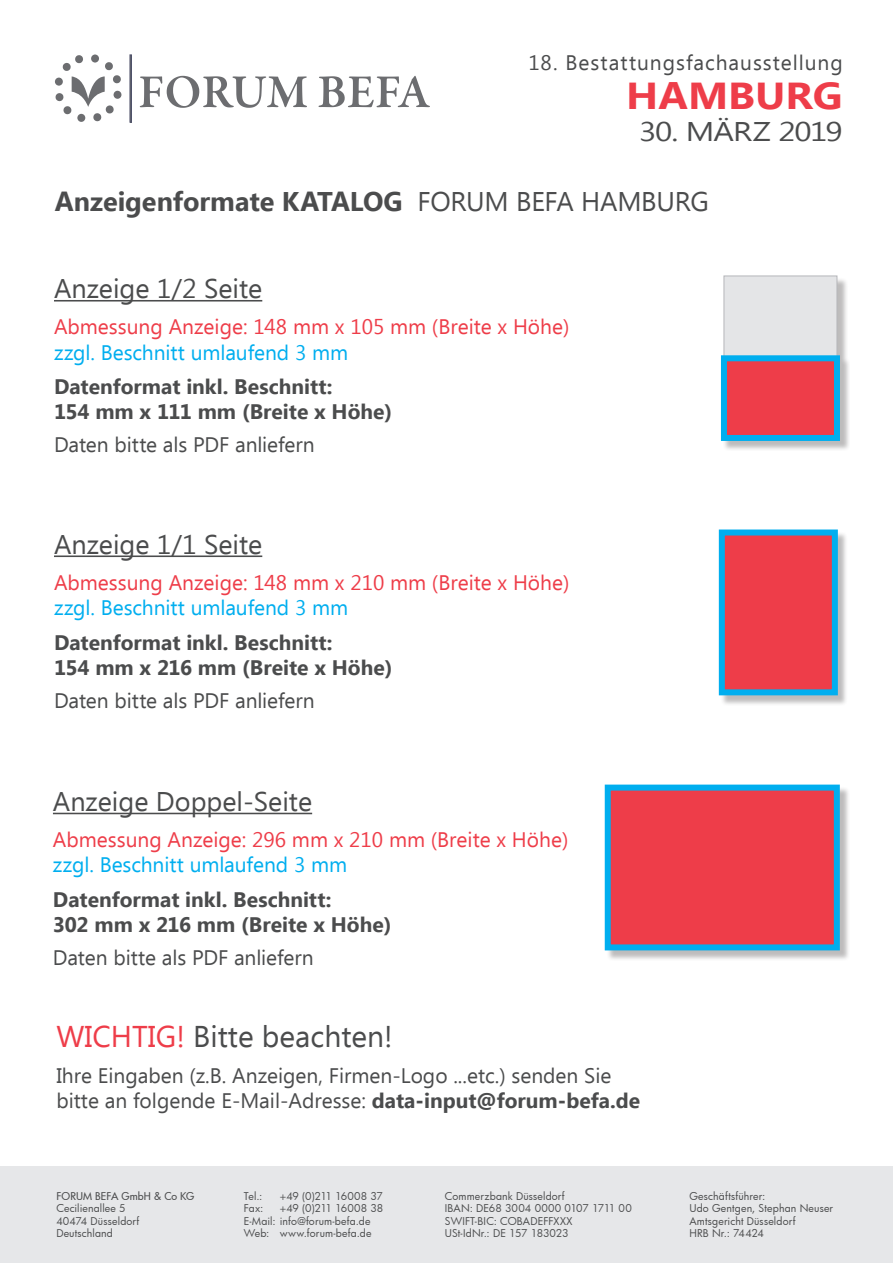
<style>
.page{position:relative;width:893px;height:1263px;background:#fff}
.page>*{position:absolute;margin:0;border:0;box-sizing:border-box;transform-origin:0 0}
.t1{font:700 37.5px "Ebrima";color:#ee3d49;scale:1.12 1}
.t2{font:30px "Ebrima";color:#4b4c4d}
.t3{font:27px "Ebrima";color:#4b4c4d}
.t4{font:700 27px "Ebrima";color:#4b4c4d}
.t5{font:27px "Ebrima";letter-spacing:-.03em;color:#4b4c4d;scale:1.18 1}
.t6{font:21px/25.2px "Ebrima";color:#4b4c4d}
.t7{font:700 21px/25.2px "Ebrima";color:#4b4c4d}
.t8{font:21px "Ebrima";color:#ee3d49}
.t9{font:21px "Ebrima";letter-spacing:-.005em;color:#00aeef}
.t10{font:21px "Ebrima";letter-spacing:.045em;color:#4b4c4d}
.t11{font:10.5px "Futura";letter-spacing:.015em;color:#4b4c4d}
.t12{font:500 10.5px "Futura";letter-spacing:.01em;color:#4b4c4d}
.t13{font:10.5px "Futura";letter-spacing:-.03em;color:#4b4c4d}
.t14{font:10.5px "Futura";letter-spacing:-.015em;color:#4b4c4d}
.s1{font-weight:400}
.s2{color:#ee3d49}
.s3{font-weight:700}
</style>
<div class="page">
<div style="left:720px;top:531px;width:128px;height:175px;background:#231f20;opacity:.3"></div>
<div style="left:719px;top:529px;width:119px;height:166px;background:#ee3d49;border:6px solid #00aeef"></div>
<div style="left:606px;top:786px;width:244px;height:175px;background:#231f20;opacity:.3"></div>
<div style="left:605px;top:784px;width:235px;height:166px;background:#ee3d49;border:6px solid #00aeef"></div>
<div style="left:722px;top:277px;width:128px;height:174px;background:#231f20;opacity:.3"></div>
<div style="left:723px;top:275px;width:114px;height:161px;background:#e4e5e7;border:1px solid #b6b7bb"></div>
<div style="left:721px;top:355px;width:119px;height:86px;background:#ee3d49;border:6px solid #00aeef"></div>
<hr style="left:54px;top:300px;width:208px;height:1px;background:#4b4c4d">
<hr style="left:54px;top:555px;width:208px;height:2px;background:#4b4c4d">
<hr style="left:53px;top:813px;width:259px;height:1px;background:#4b4c4d">
<svg style="left:55px;top:54px;width:67px;height:68px"></svg>
<div style="left:130px;top:55px;width:2px;height:68px;border:1px solid #4f526a"></div>
<svg style="left:140px;top:76px;width:167px;height:32px"></svg>
<svg style="left:318px;top:76px;width:112px;height:31px"></svg>
<div style="left:0;top:1167px;width:893px;height:96px;background:#e6e7e9"></div>
<h3 class="t10" style="left:528px;top:48px;width:316px">18. Bestattungsfachausstellung</h3>
<h1 class="t1" style="left:626px;top:68px;width:195px">HAMBURG</h1>
<h3 class="t5" style="left:639px;top:112px;width:174px">30. MÄRZ 2019</h3>
<h3 class="t4" style="left:55px;top:182px;width:655px">Anzeigenformate KATALOG <span class="s1">FORUM BEFA HAMBURG</span></h3>
<h3 class="t3" style="left:54px;top:270px;width:210px">Anzeige 1/2 Seite</h3>
<h3 class="t8" style="left:54px;top:312px;width:517px">Abmessung Anzeige: 148 mm x 105 mm (Breite x Höhe)</h3>
<h3 class="t9" style="left:54px;top:337px;width:296px">zzgl. Beschnitt umlaufend 3 mm</h3>
<h3 class="t7" style="left:54px;top:375px;width:340px">Datenformat inkl. Beschnitt:<br>154 mm x 111 mm (Breite x Höhe)</h3>
<h3 class="t6" style="left:54px;top:434px;width:262px">Daten bitte als PDF anliefern</h3>
<h3 class="t3" style="left:54px;top:525px;width:210px">Anzeige 1/1 Seite</h3>
<h3 class="t8" style="left:54px;top:567px;width:517px">Abmessung Anzeige: 148 mm x 210 mm (Breite x Höhe)</h3>
<h3 class="t9" style="left:54px;top:593px;width:296px">zzgl. Beschnitt umlaufend 3 mm</h3>
<h3 class="t7" style="left:54px;top:631px;width:340px">Datenformat inkl. Beschnitt:<br>154 mm x 216 mm (Breite x Höhe)</h3>
<h3 class="t6" style="left:54px;top:689px;width:262px">Daten bitte als PDF anliefern</h3>
<h3 class="t3" style="left:53px;top:782px;width:261px">Anzeige Doppel-Seite</h3>
<h3 class="t8" style="left:53px;top:825px;width:517px">Abmessung Anzeige: 296 mm x 210 mm (Breite x Höhe)</h3>
<h3 class="t9" style="left:53px;top:850px;width:296px">zzgl. Beschnitt umlaufend 3 mm</h3>
<h3 class="t7" style="left:53px;top:888px;width:340px">Datenformat inkl. Beschnitt:<br>302 mm x 216 mm (Breite x Höhe)</h3>
<h3 class="t6" style="left:53px;top:946px;width:262px">Daten bitte als PDF anliefern</h3>
<h2 class="t2" style="left:56px;top:1015px;width:338px"><span class="s2">WICHTIG!</span> Bitte beachten!</h2>
<h3 class="t6" style="left:56px;top:1064px;width:585px">Ihre Eingaben (z.B. Anzeigen, Firmen-Logo ...etc.) senden Sie bitte an folgende E-Mail-Adresse: <span class="s3">data-input@forum-befa.de</span></h3>
<p class="t12" style="left:56px;top:1188px;width:140px">FORUM BEFA GmbH &amp; Co KG</p>
<p class="t11" style="left:244px;top:1189px;width:20px">Tel.:</p>
<p class="t13" style="left:280px;top:1189px;width:105px">+49 (0)211 16008 37</p>
<p class="t11" style="left:445px;top:1189px;width:121px">Commerzbank Düsseldorf</p>
<p class="t11" style="left:689px;top:1189px;width:78px">Geschäftsführer:</p>
<p class="t11" style="left:56px;top:1201px;width:71px">Cecilienallee 5</p>
<p class="t11" style="left:244px;top:1201px;width:21px">Fax:</p>
<p class="t14" style="left:280px;top:1201px;width:105px">+49 (0)211 16008 38</p>
<p class="t11" style="left:445px;top:1201px;width:188px">IBAN: DE68 3004 0000 0107 1711 00</p>
<p class="t11" style="left:689px;top:1201px;width:145px">Udo Gentgen, Stephan Neuser</p>
<p class="t11" style="left:56px;top:1214px;width:85px">40474 Düsseldorf</p>
<p class="t11" style="left:244px;top:1214px;width:128px">E-Mail: info@forum-befa.de</p>
<p class="t11" style="left:445px;top:1214px;width:129px">SWIFT-BIC: COBADEFFXXX</p>
<p class="t11" style="left:689px;top:1214px;width:108px">Amtsgericht Düsseldorf</p>
<p class="t11" style="left:56px;top:1226px;width:58px">Deutschland</p>
<p class="t11" style="left:244px;top:1226px;width:129px">Web: www.forum-befa.de</p>
<p class="t11" style="left:445px;top:1226px;width:125px">USt-IdNr.: DE 157 183023</p>
<p class="t11" style="left:689px;top:1226px;width:76px">HRB Nr.: 74424</p>
</div>
